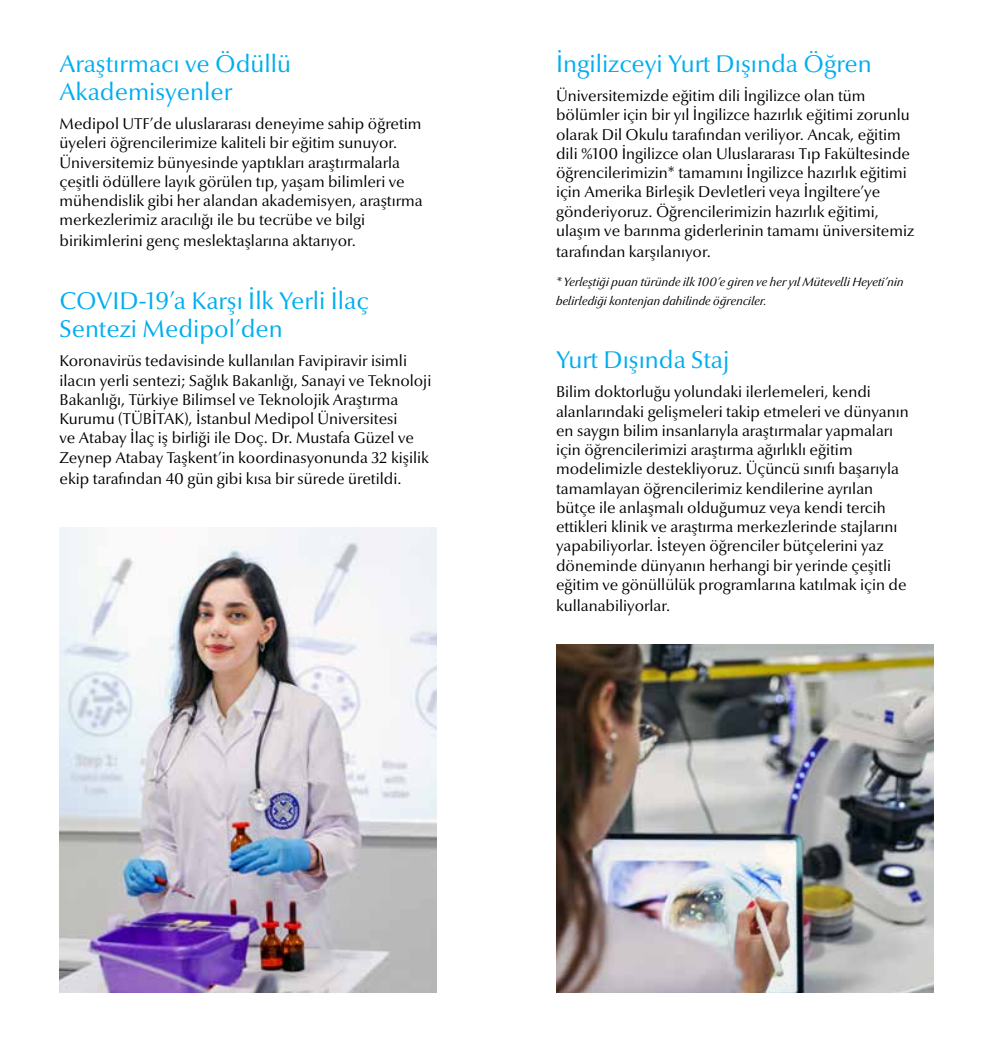
<style>
.page{position:relative;width:993px;height:1042px;background:#fff}
.page>*{position:absolute;margin:0;border:0;box-sizing:border-box;transform-origin:0 0}
.t1{font:24.5px/28px "Optima Nova";color:#00aeef}
.t2{font:15.75px/19.2px "Optima Nova";color:#000}
.t3{font:italic 12.25px/19.2px "Optima Nova";color:#000}
</style>
<div class="page">
<img style="left:556px;top:644px;width:377px;height:348px">
<img style="left:60px;top:528px;width:377px;height:464px">
<h1 class="t1" style="left:60px;top:50px;width:233px">Araştırmacı ve Ödüllü<br>Akademisyenler</h1>
<p class="t2" style="left:60px;top:115px;width:364px">Medipol UTF’de uluslararası deneyime sahip öğretim üyeleri öğrencilerimize kaliteli bir eğitim sunuyor.<br>Üniversitemiz bünyesinde yaptıkları araştırmalarla çeşitli ödüllere layık görülen tıp, yaşam bilimleri ve mühendislik gibi her alandan akademisyen, araştırma merkezlerimiz aracılığı ile bu tecrübe ve bilgi</p>
<p class="t2" style="left:60px;top:232px;width:298px">birikimlerini genç meslektaşlarına aktarıyor.</p>
<h1 class="t1" style="left:60px;top:287px;width:310px">COVID-19’a Karşı İlk Yerli İlaç<br>Sentezi Medipol’den</h1>
<p class="t2" style="left:60px;top:352px;width:373px">Koronavirüs tedavisinde kullanılan Favipiravir isimli ilacın yerli sentezi; Sağlık Bakanlığı, Sanayi ve Teknoloji Bakanlığı, Türkiye Bilimsel ve Teknolojik Araştırma Kurumu (TÜBİTAK), İstanbul Medipol Üniversitesi<br>ve Atabay İlaç iş birliği ile Doç. Dr. Mustafa Güzel ve Zeynep Atabay Taşkent’in koordinasyonunda 32 kişilik</p>
<p class="t2" style="left:60px;top:469px;width:343px">ekip tarafından 40 gün gibi kısa bir sürede üretildi.</p>
<h1 class="t1" style="left:556px;top:50px;width:317px">İngilizceyi Yurt Dışında Öğren</h1>
<p class="t2" style="left:556px;top:87px;width:359px">Üniversitemizde eğitim dili İngilizce olan tüm bölümler için bir yıl İngilizce hazırlık eğitimi zorunlu olarak Dil Okulu tarafından veriliyor. Ancak, eğitim dili %100 İngilizce olan Uluslararası Tıp Fakültesinde öğrencilerimizin* tamamını İngilizce hazırlık eğitimi için Amerika Birleşik Devletleri veya İngiltere’ye gönderiyoruz. Öğrencilerimizin hazırlık eğitimi, ulaşım ve barınma giderlerinin tamamı üniversitemiz</p>
<p class="t2" style="left:556px;top:242px;width:156px">tarafından karşılanıyor.</p>
<p class="t3" style="left:556px;top:273px;width:349px">* Yerleştiği puan türünde ilk 100’e giren ve her yıl Mütevelli Heyeti’nin belirlediği kontenjan dahilinde öğrenciler.</p>
<h1 class="t1" style="left:556px;top:346px;width:175px">Yurt Dışında Staj</h1>
<p class="t2" style="left:556px;top:383px;width:354px">Bilim doktorluğu yolundaki ilerlemeleri, kendi alanlarındaki gelişmeleri takip etmeleri ve dünyanın en saygın bilim insanlarıyla araştırmalar yapmaları için öğrencilerimizi araştırma ağırlıklı eğitim modelimizle destekliyoruz. Üçüncü sınıfı başarıyla tamamlayan öğrencilerimiz kendilerine ayrılan bütçe ile anlaşmalı olduğumuz veya kendi tercih ettikleri klinik ve araştırma merkezlerinde stajlarını yapabiliyorlar. İsteyen öğrenciler bütçelerini yaz döneminde dünyanın herhangi bir yerinde çeşitli eğitim ve gönüllülük programlarına katılmak için de</p>
<p class="t2" style="left:556px;top:596px;width:116px">kullanabiliyorlar.</p>
</div>
